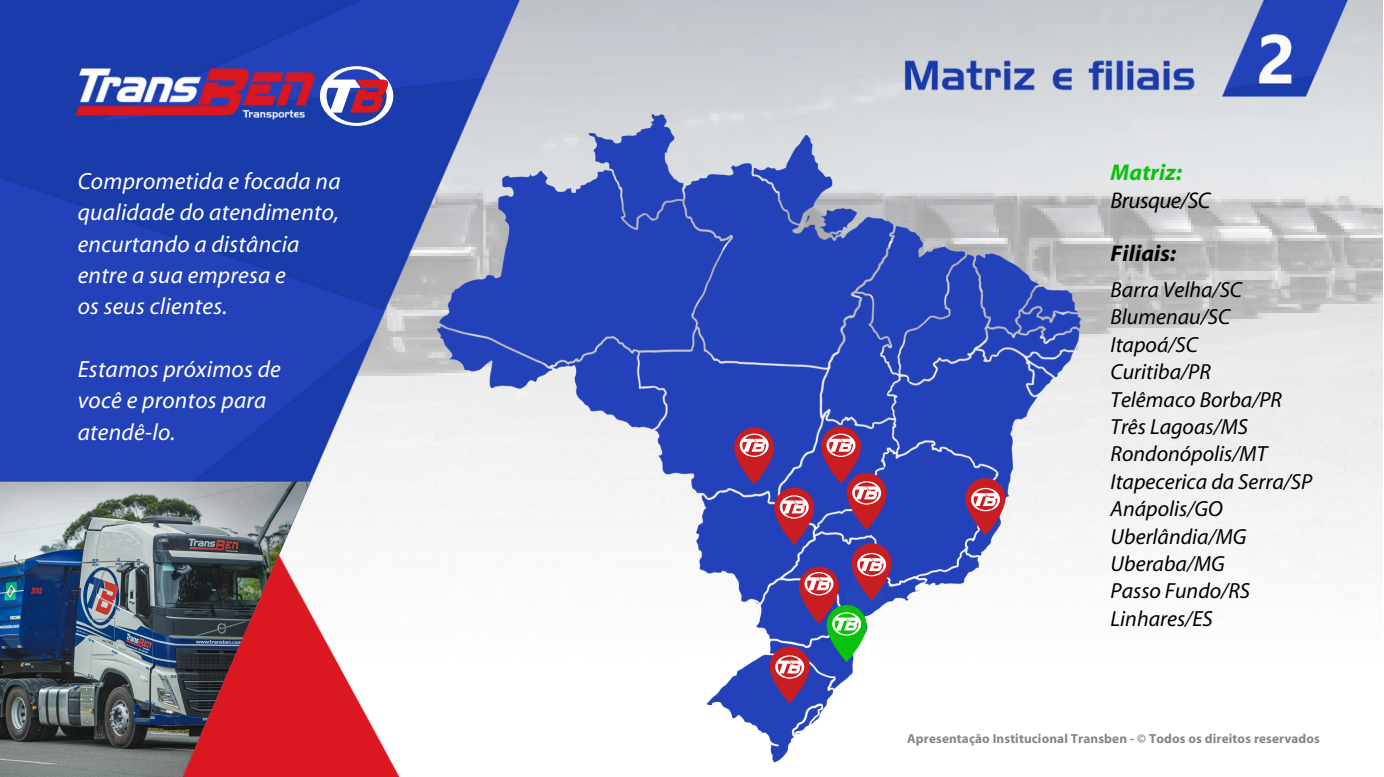
<style>
.page{position:relative;width:1384px;height:777px;background:#fff}
.page>*{position:absolute;margin:0;border:0;box-sizing:border-box;transform-origin:0 0}
.t1{font:italic 23.4px/31.2px "Myriad";letter-spacing:.01em;color:#fff}
.t2{font:italic 22.8px "Myriad";letter-spacing:-.025em;color:#000}
.t3{font:italic 700 22.8px "Myriad";letter-spacing:.01em;color:#000}
.t4{font:italic 700 22.8px "Myriad";letter-spacing:.01em;color:#08c20b}
.t5{font:italic 21.9px/27.3px "Myriad";color:#000}
.t6{font:700 13.2px "Myriad";letter-spacing:.01em;color:#848688}
</style>
<div class="page">
<img style="left:534px;top:0;width:848px;height:572px">
<img style="left:0;top:0;width:534px;height:524px">
<img style="left:0;top:481px;width:310px;height:295px">
<img style="left:167px;top:540px;width:232px;height:236px">
<img style="left:415px;top:105px;width:679px;height:658px">
<img style="left:68px;top:60px;width:254px;height:68px">
<svg style="left:320px;top:66px;width:73px;height:60px"></svg>
<img style="left:887px;top:0;width:475px;height:117px">
<svg style="left:734px;top:426px;width:157px;height:276px"></svg>
<svg style="left:965px;top:478px;width:40px;height:56px"></svg>
<p class="t1" style="left:78px;top:167px;width:264px">Comprometida e focada na qualidade do atendimento, encurtando a distância entre a sua empresa e<br>os seus clientes.</p>
<p class="t1" style="left:78px;top:354px;width:205px">Estamos próximos de você e prontos para atendê-lo.</p>
<h1 class="t4" style="left:1110px;top:164px;width:73px">Matriz:</h1>
<h1 class="t2" style="left:1110px;top:189px;width:101px">Brusque/SC</h1>
<p class="t3" style="left:1110px;top:244px;width:67px">Filiais:</p>
<p class="t5" style="left:1110px;top:277px;width:203px">Barra Velha/SC<br>Blumenau/SC<br>Itapoá/SC<br>Curitiba/PR<br>Telêmaco Borba/PR<br>Três Lagoas/MS<br>Rondonópolis/MT<br>Itapecerica da Serra/SP<br>Anápolis/GO<br>Uberlândia/MG<br>Uberaba/MG<br>Passo Fundo/RS<br>Linhares/ES</p>
<p class="t6" style="left:907px;top:731px;width:414px">Apresentação Institucional Transben - © Todos os direitos reservados</p>
</div>
